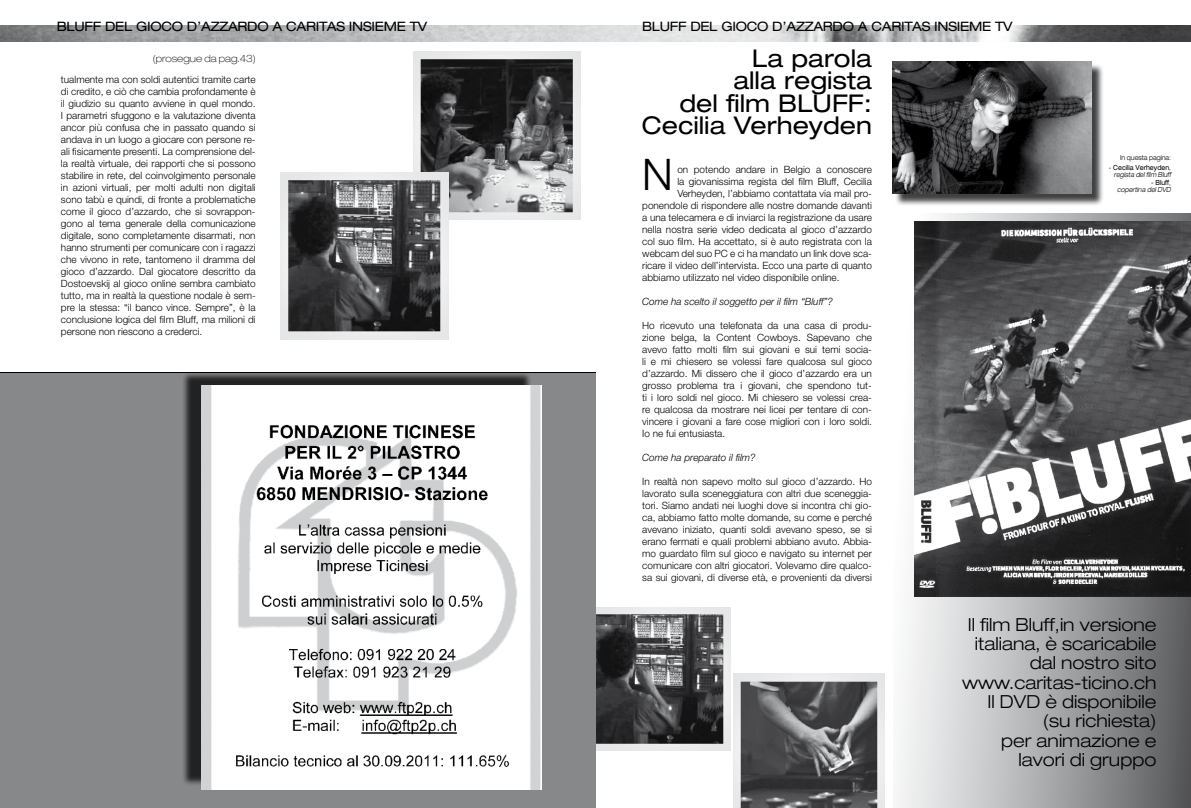
<style>
.page{position:relative;width:1191px;height:808px;background:#fff}
.page>*{position:absolute;margin:0;border:0;box-sizing:border-box;transform-origin:0 0}
.t1{font:300 43.6px "Helvetica Neue LT Std";color:#000}
.t2{font:expanded 24.5px/22.5px "Helvetica Neue LT Std";color:#000;text-align:right}
.t3{font:300 expanded 18px/19.4px "Helvetica Neue LT Std";color:#000;text-align:right}
.t4{font:expanded 13px "Helvetica Neue LT Std";letter-spacing:.09em;color:#000}
.t5{font:300 10px/12px "Helvetica Neue LT Std";color:#000;text-align:justify}
.t6{font:italic 300 10px "Helvetica Neue LT Std";color:#000}
.t7{font:100 expanded 10px "Helvetica Neue LT Std";color:#000}
.t8{font:italic 300 expanded 7px/7px "Helvetica Neue LT Std";color:#000;text-align:right;scale:.85 1}
.t9{font:300 expanded 7px "Helvetica Neue LT Std";color:#000;scale:.85 1}
.s1{font-style:normal}
.s2{font-weight:400;font-style:normal}
</style>
<div class="page">
<div style="left:0;top:372px;width:595px;height:436px;background:#87888a"></div>
<div style="left:893px;top:213px;width:298px;height:595px;background:linear-gradient(to right,#fff,#5b5d5f)"></div>
<img style="left:0;top:25px;width:1191px;height:17px">
<img style="left:914px;top:221px;width:277px;height:375px">
<img style="left:596px;top:608px;width:134px;height:142px">
<hr style="left:0;top:372px;width:595px;height:1px;background:#000">
<img style="left:413px;top:52px;width:167px;height:167px">
<img style="left:281px;top:172px;width:167px;height:167px">
<div style="left:894px;top:63px;width:210px;height:143px;background:#000;opacity:.75"></div>
<img style="left:893px;top:62px;width:198px;height:132px">
<img style="left:733px;top:673px;width:151px;height:135px">
<div style="left:181px;top:371px;width:351px;height:415px;background:#000;opacity:.75"></div>
<img style="left:202px;top:385px;width:340px;height:404px">
<h3 class="t4" style="left:57px;top:18px;width:182px">BLUFF DEL GIOCO D’AZZARD</h3>
<h3 class="t4" style="left:257px;top:18px;width:49px">O A CARITA</h3>
<h3 class="t4" style="left:336px;top:18px;width:84px">S INSIEME TV</h3>
<h3 class="t4" style="left:642px;top:18px;width:182px">BLUFF DEL GIOCO D’AZZARD</h3>
<h3 class="t4" style="left:842px;top:18px;width:49px">O A CARITA</h3>
<h3 class="t4" style="left:921px;top:18px;width:84px">S INSIEME TV</h3>
<p class="t7" style="left:153px;top:53px;width:104px">(prosegue da pag.43)</p>
<p class="t5" style="left:61px;top:73px;width:196px">tualmente ma con soldi autentici tramite carte di credito, e ciò che cambia profondamente è il giudizio su quanto avviene in quel mondo.<br>I parametri sfuggono e la valutazione diventa ancor più confusa che in passato quando si andava in un luogo a giocare con persone re&shy;ali fisicamente presenti. La comprensione del&shy;la realtà virtuale, dei rapporti che si possono stabilire in rete, del coinvolgimento personale in azioni virtuali, per molti adulti non digitali sono tabù e quindi, di fronte a problematiche come il gioco d’azzardo, che si sovrappon&shy;gono al tema generale della comunicazione digitale, sono completamente disarmati, non hanno strumenti per comunicare con i ragazzi che vivono in rete, tantomeno il dramma del gioco d’azzardo. Dal giocatore descritto da Dostoevskij al gioco online sembra cambiato tutto, ma in realtà la questione nodale è sem&shy;pre la stessa: “il banco vince. Sempre”, è la conclusione logica del film Bluff, ma milioni di persone non riescono a crederci.</p>
<h2 class="t2" style="left:752px;top:46px;width:121px">LA PAROLA</h2>
<h2 class="t2" style="left:733px;top:69px;width:140px">ALLA REGISTA</h2>
<h2 class="t2" style="left:679px;top:91px;width:151px">DEL FILM BLUFF</h2>
<h2 class="t2" style="left:642px;top:91px;width:232px">:<br>CECILIA VERHEYDEN</h2>
<h1 class="t1" style="left:642px;top:147px;width:32px">N</h1>
<p class="t5" style="left:677px;top:163px;width:196px">on potendo andare in Belgio a conoscere</p>
<p class="t5" style="left:677px;top:175px;width:196px">la giovanissima regista del film Bluff, Cecilia</p>
<p class="t5" style="left:677px;top:187px;width:196px">Verheyden, l’abbiamo contattata via mail pro-</p>
<p class="t5" style="left:642px;top:199px;width:231px">ponendole di rispondere alle nostre domande davanti</p>
<p class="t5" style="left:642px;top:211px;width:231px">a una telecamera e di inviarci la registrazione da usare</p>
<p class="t5" style="left:642px;top:223px;width:231px">nella nostra serie video dedicata al gioco d’azzardo</p>
<p class="t5" style="left:642px;top:235px;width:231px">col suo film. Ha accettato, si è auto registrata con la</p>
<p class="t5" style="left:642px;top:247px;width:231px">webcam del suo PC e ci ha mandato un link dove sca-</p>
<p class="t5" style="left:642px;top:259px;width:231px">ricare il video dell’intervista. Ecco una parte di quanto</p>
<p class="t5" style="left:642px;top:271px;width:199px">abbiamo utilizzato nel video disponibile online.</p>
<p class="t6" style="left:642px;top:295px;width:192px">Come ha scelto il soggetto per il film “Bluff”?</p>
<p class="t5" style="left:642px;top:319px;width:231px">Ho ricevuto una telefonata da una casa di produ&shy;zione belga, la Content Cowboys. Sapevano che avevo fatto molti film sui giovani e sui temi socia&shy;li e mi chiesero se volessi fare qualcosa sul gioco d’azzardo. Mi dissero che il gioco d’azzardo era un grosso problema tra i giovani, che spendono tut&shy;ti i loro soldi nel gioco. Mi chiesero se volessi crea&shy;re qualcosa da mostrare nei licei per tentare di con&shy;vincere i giovani a fare cose migliori con i loro soldi.<br>Io ne fui entusiasta.</p>
<p class="t6" style="left:642px;top:451px;width:115px">Come ha preparato il film?</p>
<p class="t5" style="left:642px;top:475px;width:231px">In realtà non sapevo molto sul gioco d’azzardo. Ho lavorato sulla sceneggiatura con altri due sceneggia&shy;tori. Siamo andati nei luoghi dove si incontra chi gio&shy;ca, abbiamo fatto molte domande, su come e perché avevano iniziato, quanti soldi avevano speso, se si erano fermati e quali problemi abbiano avuto. Abbia&shy;mo guardato film sul gioco e navigato su internet per comunicare con altri giocatori. Volevamo dire qualco&shy;sa sui giovani, di diverse età, e provenienti da diversi</p>
<p class="t9" style="left:1120px;top:153px;width:61px">In questa pagina:</p>
<p class="t8" style="left:1109px;top:164px;width:74px"><span class="s1">-</span> <span class="s2">CECILIA VERHEYDEN</span><span class="s1">, </span>regista del film Bluff</p>
<p class="t8" style="left:1117px;top:180px;width:65px"><span class="s1">-</span> <span class="s2">BLUFF</span><span class="s1">,<br></span>copertina del DVD</p>
<h3 class="t3" style="left:962px;top:614px;width:196px">Il film Bluff,in versione italiana, è scaricabile dal nostro sito www.caritas-ticino.ch<br>Il DVD è disponibile (su richiesta)<br>per animazione e lavori di gruppo</h3>
</div>
